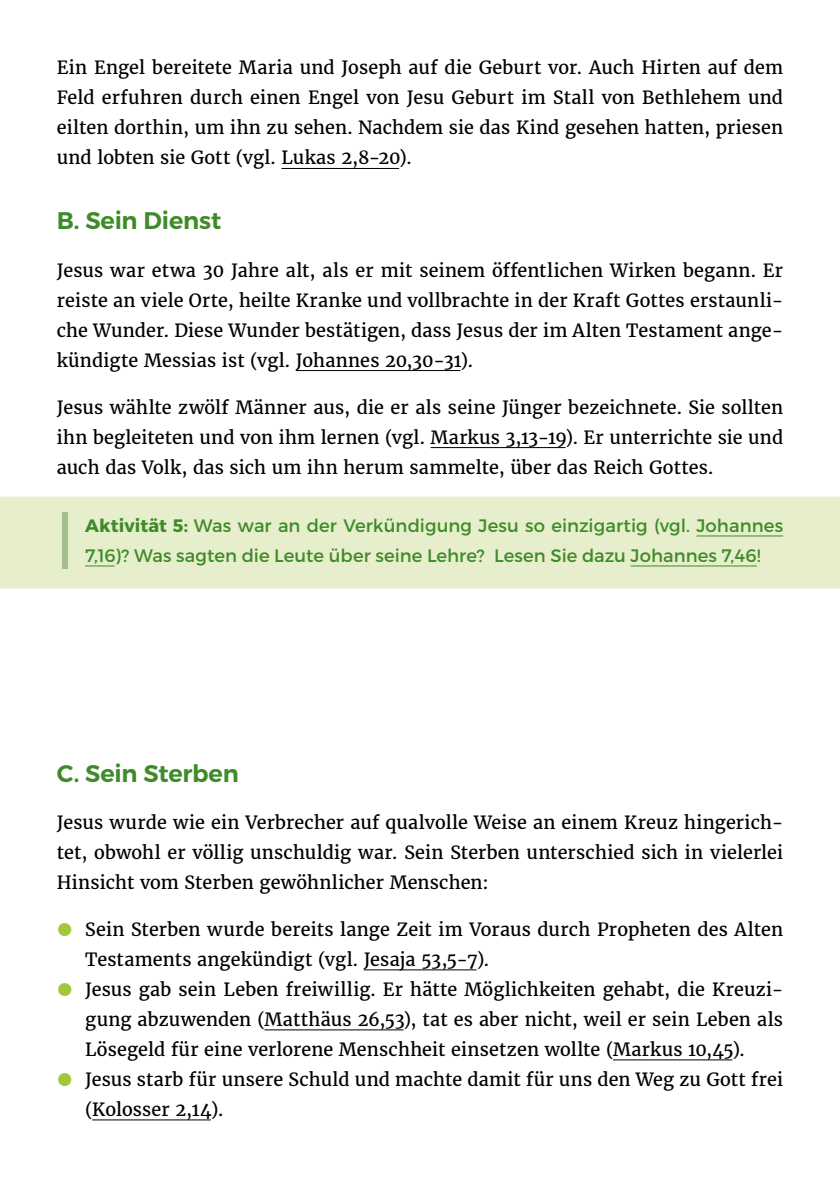
<style>
.page{position:relative;width:840px;height:1191px;background:#fff}
.page>*{position:absolute;margin:0;border:0;box-sizing:border-box;transform-origin:0 0}
.t1{font:60.8px "Montserrat";color:#a3c08c}
.t2{font:600 24px "Montserrat";letter-spacing:-.01em;color:#3e8b28}
.t3{font:18px/30px "Merriweather";letter-spacing:.01em;color:#000;text-align:justify}
.t4{font:18px/30px "Montserrat";letter-spacing:.005em;color:#3e8b28}
.s1{font-weight:700}
</style>
<div class="page">
<hr style="left:281px;top:168px;width:118px;height:1px;background:#000">
<hr style="left:296px;top:370px;width:164px;height:1px;background:#000">
<hr style="left:430px;top:447px;width:135px;height:1px;background:#000">
<div style="left:0;top:496px;width:839px;height:92px;background:#e6eecc"></div>
<hr style="left:696px;top:535px;width:86px;height:1px;background:#3e8b28">
<hr style="left:85px;top:565px;width:30px;height:1px;background:#3e8b28">
<hr style="left:630px;top:565px;width:126px;height:1px;background:#3e8b28">
<hr style="left:363px;top:969px;width:113px;height:1px;background:#000">
<hr style="left:264px;top:1029px;width:139px;height:1px;background:#000">
<hr style="left:612px;top:1059px;width:120px;height:1px;background:#000">
<hr style="left:92px;top:1119px;width:119px;height:1px;background:#000">
<p class="t3" style="left:57px;top:53px;width:727px">Ein Engel bereitete Maria und Joseph auf die Geburt vor. Auch Hirten auf dem Feld erfuhren durch einen Engel von Jesu Geburt im Stall von Bethlehem und eilten dorthin, um ihn zu sehen. Nachdem sie das Kind gesehen hatten, priesen und lobten sie Gott (vgl. Lukas 2,8-20).</p>
<h2 class="t2" style="left:57px;top:206px;width:166px">B. Sein Dienst</h2>
<p class="t3" style="left:57px;top:255px;width:727px">Jesus war etwa 30 Jahre alt, als er mit seinem öffentlichen Wirken begann. Er reiste an viele Orte, heilte Kranke und vollbrachte in der Kraft Gottes erstaunli&shy;che Wunder. Diese Wunder bestätigen, dass Jesus der im Alten Testament ange&shy;kündigte Messias ist (vgl. Johannes 20,30-31).</p>
<p class="t3" style="left:57px;top:392px;width:727px">Jesus wählte zwölf Männer aus, die er als seine Jünger bezeichnete. Sie sollten ihn begleiteten und von ihm lernen (vgl. Markus 3,13-19). Er unterrichte sie und auch das Volk, das sich um ihn herum sammelte, über das Reich Gottes.</p>
<h1 class="t1" style="left:57px;top:503px;width:18px">|</h1>
<p class="t4" style="left:85px;top:510px;width:699px"><span class="s1">Aktivität 5:</span> Was war an der Verkündigung Jesu so einzigartig (vgl. Johannes<br>7,16)? Was sagten die Leute über seine Lehre? Lesen Sie dazu Johannes 7,46!</p>
<h2 class="t2" style="left:57px;top:758px;width:183px">C. Sein Sterben</h2>
<p class="t3" style="left:57px;top:807px;width:727px">Jesus wurde wie ein Verbrecher auf qualvolle Weise an einem Kreuz hingerich&shy;tet, obwohl er völlig unschuldig war. Sein Sterben unterschied sich in vielerlei Hinsicht vom Sterben gewöhnlicher Menschen:</p>
<p class="t3" style="left:85px;top:914px;width:699px;text-align:left">Sein Sterben wurde bereits lange Zeit im Voraus durch Propheten des Alten Testaments angekündigt (vgl. Jesaja 53,5-7).<br>Jesus gab sein Leben freiwillig. Er hätte Möglichkeiten gehabt, die Kreuzi&shy;gung abzuwenden (Matthäus 26,53), tat es aber nicht, weil er sein Leben als Lösegeld für eine verlorene Menschheit einsetzen wollte (Markus 10,45).<br>Jesus starb für unsere Schuld und machte damit für uns den Weg zu Gott frei (Kolosser 2,14).</p>
</div>
